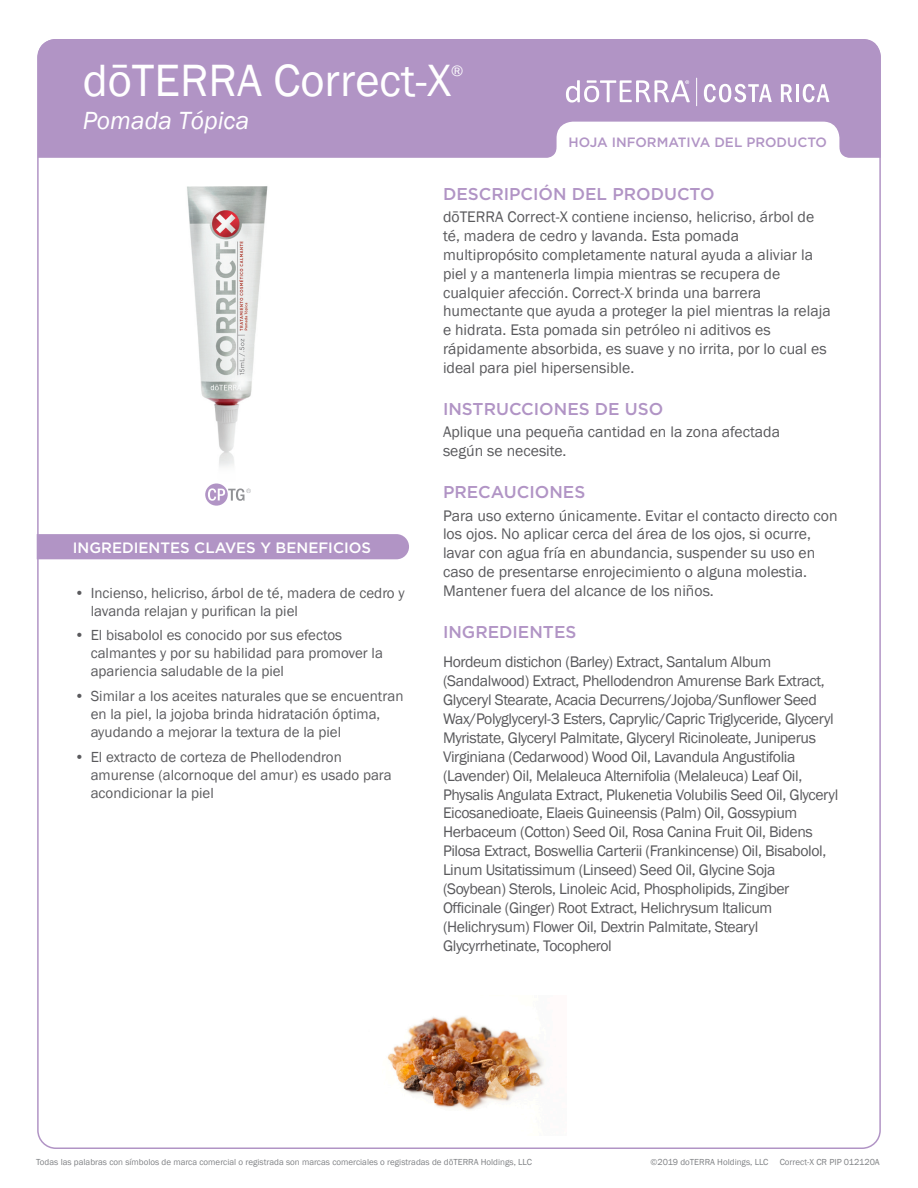
<style>
.page{position:relative;width:918px;height:1188px;background:#fff}
.page>*{position:absolute;margin:0;border:0;box-sizing:border-box;transform-origin:0 0}
.t1{font:46.5px "Franklin Gothic";color:#fff}
.t2{font:italic 25.5px "Franklin Gothic";color:#fff}
.Purple_Headers{font:500 17.1px "Gotham";color:#b194c5}
.Body{font:15.75px/18.9px "Franklin Gothic";letter-spacing:-.025em;color:#5a5a5d}
.Body-2{font:15.75px/18.9px "Franklin Gothic";color:#5a5a5d}
.t3{font:15.75px "Franklin Gothic";color:#fff}
.t4{font:15px/18px "Franklin Gothic";color:#5a5a5d}
.t5{font:500 15px "Gotham";color:#fff}
.t6{font:500 13.5px "Gotham";color:#b194c5}
.t7{font:9px "Franklin Gothic";color:#808285}
</style>
<div class="page">
<svg style="left:38px;top:39px;width:843px;height:119px;background:#b99fcb"></svg>
<svg style="left:704px;top:84px;width:68px;height:18px"></svg>
<svg style="left:781px;top:84px;width:11px;height:18px"></svg>
<hr style="left:796px;top:84px;width:3px;height:18px;background:#fff">
<svg style="left:803px;top:84px;width:26px;height:18px"></svg>
<svg style="left:566px;top:80px;width:124px;height:23px"></svg>
<svg style="left:696px;top:78px;width:1px;height:28px"></svg>
<img style="left:187px;top:186px;width:81px;height:281px">
<div style="left:37px;top:534px;width:372px;height:25px;background:#b194c5"></div>
<img style="left:387px;top:1016px;width:158px;height:94px">
<svg style="left:205px;top:483px;width:46px;height:23px"></svg>
<h1 class="t1" style="left:83px;top:52px;width:370px">dōTERRA Correct-X</h1>
<p class="t3" style="left:451px;top:61px;width:14px">®</p>
<h2 class="t2" style="left:83px;top:104px;width:168px">Pomada Tópica</h2>
<p class="t6" style="left:568px;top:133px;width:260px">HOJA INFORMATIVA DEL PRODUCTO</p>
<p class="t5" style="left:73px;top:538px;width:300px">INGREDIENTES CLAVES Y BENEFICIOS</p>
<p class="t4" style="left:91px;top:584px;width:316px;text-indent:-16px">• Incienso, helicriso, árbol de té, madera de cedro y lavanda relajan y purifican la piel</p>
<p class="t4" style="left:91px;top:627px;width:294px;text-indent:-16px">• El bisabolol es conocido por sus efectos calmantes y por su habilidad para promover la apariencia saludable de la piel</p>
<p class="t4" style="left:91px;top:687px;width:314px;text-indent:-16px">• Similar a los aceites naturales que se encuentran en la piel, la jojoba brinda hidratación óptima, ayudando a mejorar la textura de la piel</p>
<p class="t4" style="left:91px;top:748px;width:303px;text-indent:-16px">• El extracto de corteza de Phellodendron amurense (alcornoque del amur) es usado para acondicionar la piel</p>
<p class="Purple_Headers" style="left:443px;top:182px;width:273px">DESCRIPCIÓN DEL PRODUCTO</p>
<p class="Body-2" style="left:443px;top:208px;width:389px">dōTERRA Correct-X contiene incienso, helicriso, árbol de té, madera de cedro y lavanda. Esta pomada multipropósito completamente natural ayuda a aliviar la piel y a mantenerla limpia mientras se recupera de cualquier afección. Correct-X brinda una barrera humectante que ayuda a proteger la piel mientras la relaja e hidrata. Esta pomada sin petróleo ni aditivos es rápidamente absorbida, es suave y no irrita, por lo cual es ideal para piel hipersensible.</p>
<p class="Purple_Headers" style="left:443px;top:398px;width:222px">INSTRUCCIONES DE USO</p>
<p class="Body-2" style="left:443px;top:423px;width:339px">Aplique una pequeña cantidad en la zona afectada</p>
<p class="Body-2" style="left:443px;top:442px;width:125px">según se necesite.</p>
<p class="Purple_Headers" style="left:443px;top:481px;width:144px">PRECAUCIONES</p>
<p class="Body-2" style="left:443px;top:506px;width:396px">Para uso externo únicamente. Evitar el contacto directo con los ojos. No aplicar cerca del área de los ojos, si ocurre, lavar con agua fría en abundancia, suspender su uso en caso de presentarse enrojecimiento o alguna molestia.<br>Mantener fuera del alcance de los niños.</p>
<p class="Purple_Headers" style="left:443px;top:621px;width:135px">INGREDIENTES</p>
<p class="Body" style="left:443px;top:653px;width:397px">Hordeum distichon (Barley) Extract, Santalum Album (Sandalwood) Extract, Phellodendron Amurense Bark Extract, Glyceryl Stearate, Acacia Decurrens/Jojoba/Sunflower Seed Wax/Polyglyceryl-3 Esters, Caprylic/Capric Triglyceride, Glyceryl Myristate, Glyceryl Palmitate, Glyceryl Ricinoleate, Juniperus Virginiana (Cedarwood) Wood Oil, Lavandula Angustifolia (Lavender) Oil, Melaleuca Alternifolia (Melaleuca) Leaf Oil, Physalis Angulata Extract, Plukenetia Volubilis Seed Oil, Glyceryl Eicosanedioate, Elaeis Guineensis (Palm) Oil, Gossypium Herbaceum (Cotton) Seed Oil, Rosa Canina Fruit Oil, Bidens Pilosa Extract, Boswellia Carterii (Frankincense) Oil, Bisabolol, Linum Usitatissimum (Linseed) Seed Oil, Glycine Soja (Soybean) Sterols, Linoleic Acid, Phospholipids, Zingiber Officinale (Ginger) Root Extract, Helichrysum Italicum (Helichrysum) Flower Oil, Dextrin Palmitate, Stearyl Glycyrrhetinate, Tocopherol</p>
<p class="t7" style="left:36px;top:1156px;width:497px">Todas las palabras con símbolos de marca comercial o registrada son marcas comerciales o registradas de dōTERRA Holdings, LLC</p>
<p class="t7" style="left:651px;top:1156px;width:231px">©2019 doTERRA Holdings, LLC Correct-X CR PIP 012120A</p>
</div>
